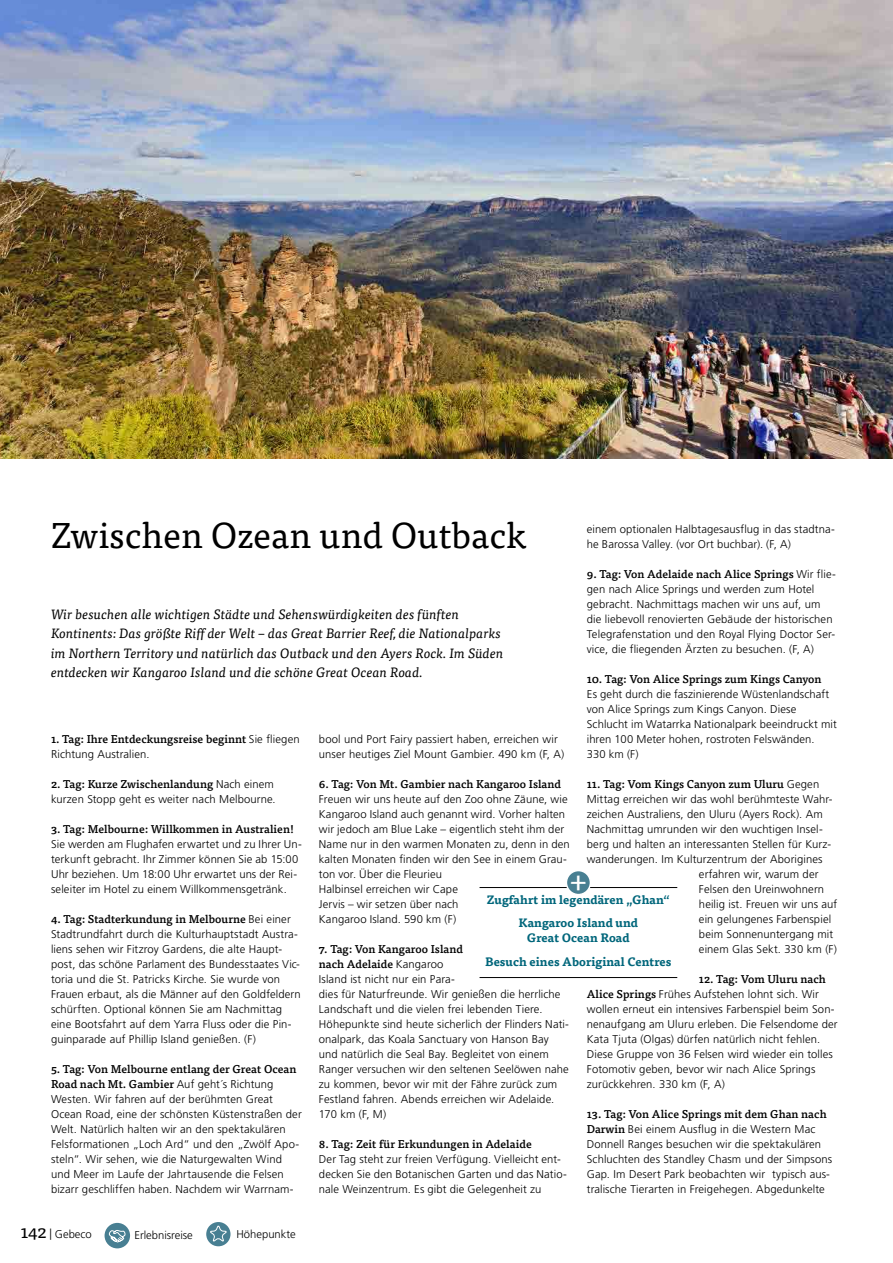
<style>
.page{position:relative;width:893px;height:1263px;background:#fff}
.page>*{position:absolute;margin:0;border:0;box-sizing:border-box;transform-origin:0 0}
.t1{font:36px "Tisa OT";color:#000}
.t2{font:30px "Tisa OT";color:#fff}
.t3{font:18px "Tisa OT";color:#000}
.t4{font:italic 13.5px/19.5px "Tisa OT";letter-spacing:.005em;color:#000}
.t5{font:700 12px/23.5px "Tisa OT";color:#00667b;text-align:center}
.t6{font:300 11.25px/15px "Frutiger LT Pro";letter-spacing:.01em;color:#000}
.t7{font:500 11.25px/15px "Tisa OT";color:#000}
.s1{font-family:"Frutiger LT Pro";font-weight:300}
.s2{font-family:"Tisa OT";font-weight:500}
.s3{font-family:"Frutiger LT Pro";font-weight:300;font-size:11.25px}
</style>
<div class="page">
<img style="left:0;top:0;width:893px;height:458px">
<hr style="left:480px;top:977px;width:197px;height:1px;background:#000">
<hr style="left:480px;top:887px;width:197px;height:1px;background:#000">
<div style="left:566px;top:870px;width:24px;height:24px;background:#487f92;border-radius:50%"></div>
<div style="left:566px;top:870px;width:25px;height:25px;border:2px solid #fff;border-radius:50%"></div>
<div style="left:105px;top:1223px;width:25px;height:25px;background:#487f92;border-radius:50%"></div>
<svg style="left:108px;top:1230px;width:18px;height:13px"></svg>
<div style="left:206px;top:1222px;width:24px;height:24px;background:#487f92;border-radius:50%"></div>
<svg style="left:209px;top:1226px;width:18px;height:16px"></svg>
<h1 class="t1" style="left:51px;top:514px;width:477px">Zwischen Ozean und Outback</h1>
<p class="t6" style="left:587px;top:522px;width:249px">einem optionalen Halbtagesausflug in das stadtna&shy;he Barossa Valley. (vor Ort buchbar). (F, A)</p>
<p class="t7" style="left:587px;top:567px;width:251px">9. Tag: Von Adelaide nach Alice Springs <span class="s1">Wir flie-</span></p>
<p class="t6" style="left:587px;top:582px;width:250px">gen nach Alice Springs und werden zum Hotel gebracht. Nachmittags machen wir uns auf, um die liebevoll renovierten Gebäude der historischen Telegrafenstation und den Royal Flying Doctor Ser&shy;vice, die fliegenden Ärzten zu besuchen. (F, A)</p>
<p class="t7" style="left:587px;top:672px;width:236px">10. Tag: Von Alice Springs zum Kings Canyon</p>
<p class="t6" style="left:587px;top:687px;width:252px">Es geht durch die faszinierende Wüstenlandschaft von Alice Springs zum Kings Canyon. Diese Schlucht im Watarrka Nationalpark beeindruckt mit ihren 100 Meter hohen, rostroten Felswänden.<br>330 km (F)</p>
<p class="t7" style="left:587px;top:777px;width:234px">11. Tag: Vom Kings Canyon zum Uluru <span class="s1">Gegen</span></p>
<p class="t6" style="left:587px;top:792px;width:247px">Mittag erreichen wir das wohl berühmteste Wahr-</p>
<p class="t6" style="left:587px;top:807px;width:238px">zeichen Australiens, den Uluru (Ayers Rock). Am</p>
<p class="t6" style="left:587px;top:822px;width:237px">Nachmittag umrunden wir den wuchtigen Insel-</p>
<p class="t6" style="left:587px;top:837px;width:246px">berg und halten an interessanten Stellen für Kurz-</p>
<p class="t6" style="left:587px;top:852px;width:237px">wanderungen. Im Kulturzentrum der Aborigines</p>
<p class="t6" style="left:699px;top:867px;width:121px">erfahren wir, warum der</p>
<p class="t6" style="left:699px;top:882px;width:127px">Felsen den Ureinwohnern</p>
<p class="t6" style="left:699px;top:897px;width:140px">heilig ist. Freuen wir uns auf</p>
<p class="t6" style="left:699px;top:912px;width:134px">ein gelungenes Farbenspiel</p>
<p class="t6" style="left:699px;top:927px;width:136px">beim Sonnenuntergang mit</p>
<p class="t6" style="left:699px;top:942px;width:140px">einem Glas Sekt. 330 km (F)</p>
<p class="t7" style="left:699px;top:972px;width:128px">12. Tag: Vom Uluru nach</p>
<p class="t6" style="left:587px;top:987px;width:252px"><span class="s2">Alice Springs</span> Frühes Aufstehen lohnt sich. Wir wollen erneut ein intensives Farbenspiel beim Son&shy;nenaufgang am Uluru erleben. Die Felsendome der Kata Tjuta (Olgas) dürfen natürlich nicht fehlen.<br>Diese Gruppe von 36 Felsen wird wieder ein tolles Fotomotiv geben, bevor wir nach Alice Springs zurückkehren. 330 km (F, A)</p>
<p class="t7" style="left:587px;top:1107px;width:241px">13. Tag: Von Alice Springs mit dem Ghan nach</p>
<p class="t6" style="left:587px;top:1122px;width:247px"><span class="s2">Darwin</span> Bei einem Ausflug in die Western Mac Donnell Ranges besuchen wir die spektakulären Schluchten des Standley Chasm und der Simpsons Gap. Im Desert Park beobachten wir typisch aus&shy;tralische Tierarten in Freigehegen. Abgedunkelte</p>
<p class="t4" style="left:51px;top:604px;width:454px">Wir besuchen alle wichtigen Städte und Sehenswürdigkeiten des fünften Kontinents: Das größte Riff der Welt – das Great Barrier Reef, die Nationalparks im Northern Territory und natürlich das Outback und den Ayers Rock. Im Süden entdecken wir Kangaroo Island und die schöne Great Ocean Road.</p>
<p class="t7" style="left:51px;top:732px;width:250px">1. Tag: Ihre Entdeckungsreise beginnt <span class="s1">Sie fliegen</span></p>
<p class="t6" style="left:51px;top:747px;width:100px">Richtung Australien.</p>
<p class="t7" style="left:51px;top:777px;width:224px">2. Tag: Kurze Zwischenlandung <span class="s1">Nach einem</span></p>
<p class="t6" style="left:51px;top:792px;width:226px">kurzen Stopp geht es weiter nach Melbourne.</p>
<p class="t7" style="left:51px;top:822px;width:244px">3. Tag: Melbourne: Willkommen in Australien!</p>
<p class="t6" style="left:51px;top:837px;width:252px">Sie werden am Flughafen erwartet und zu Ihrer Un&shy;terkunft gebracht. Ihr Zimmer können Sie ab 15:00<br>Uhr beziehen. Um 18:00 Uhr erwartet uns der Rei&shy;seleiter im Hotel zu einem Willkommensgetränk.</p>
<p class="t7" style="left:51px;top:912px;width:241px">4. Tag: Stadterkundung in Melbourne <span class="s1">Bei einer</span></p>
<p class="t6" style="left:51px;top:927px;width:251px">Stadtrundfahrt durch die Kulturhauptstadt Austra&shy;liens sehen wir Fitzroy Gardens, die alte Haupt&shy;post, das schöne Parlament des Bundesstaates Vic&shy;toria und die St. Patricks Kirche. Sie wurde von Frauen erbaut, als die Männer auf den Goldfeldern schürften. Optional können Sie am Nachmittag eine Bootsfahrt auf dem Yarra Fluss oder die Pin&shy;guinparade auf Phillip Island genießen. (F)</p>
<p class="t7" style="left:51px;top:1062px;width:247px">5. Tag: Von Melbourne entlang der Great Ocean<br>Road nach Mt. Gambier <span class="s1">Auf geht´s Richtung</span></p>
<p class="t6" style="left:51px;top:1092px;width:252px">Westen. Wir fahren auf der berühmten Great Ocean Road, eine der schönsten Küstenstraßen der Welt. Natürlich halten wir an den spektakulären Felsformationen „Loch Ard“ und den „Zwölf Apo&shy;steln“. Wir sehen, wie die Naturgewalten Wind und Meer im Laufe der Jahrtausende die Felsen bizarr geschliffen haben. Nachdem wir Warrnam-</p>
<p class="t6" style="left:319px;top:732px;width:247px">bool und Port Fairy passiert haben, erreichen wir unser heutiges Ziel Mount Gambier. 490 km (F, A)</p>
<p class="t7" style="left:319px;top:777px;width:244px">6. Tag: Von Mt. Gambier nach Kangaroo Island</p>
<p class="t6" style="left:319px;top:792px;width:252px">Freuen wir uns heute auf den Zoo ohne Zäune, wie Kangaroo Island auch genannt wird. Vorher halten wir jedoch am Blue Lake – eigentlich steht ihm der Name nur in den warmen Monaten zu, denn in den kalten Monaten finden wir den See in einem Grau&shy;ton vor. Über die Fleurieu<br>Halbinsel erreichen wir Cape<br>Jervis – wir setzen über nach<br>Kangaroo Island. 590 km (F)</p>
<p class="t7" style="left:319px;top:942px;width:146px">7. Tag: Von Kangaroo Island nach Adelaide <span class="s1">Kangaroo</span></p>
<p class="t6" style="left:319px;top:972px;width:252px">Island ist nicht nur ein Para-<br>dies für Naturfreunde. Wir genießen die herrliche Landschaft und die vielen frei lebenden Tiere.<br>Höhepunkte sind heute sicherlich der Flinders Nati&shy;onalpark, das Koala Sanctuary von Hanson Bay und natürlich die Seal Bay. Begleitet von einem Ranger versuchen wir den seltenen Seelöwen nahe zu kommen, bevor wir mit der Fähre zurück zum Festland fahren. Abends erreichen wir Adelaide.<br>170 km (F, M)</p>
<p class="t7" style="left:319px;top:1137px;width:214px">8. Tag: Zeit für Erkundungen in Adelaide</p>
<p class="t6" style="left:319px;top:1152px;width:249px">Der Tag steht zur freien Verfügung. Vielleicht ent&shy;decken Sie den Botanischen Garten und das Natio&shy;nale Weinzentrum. Es gibt die Gelegenheit zu</p>
<h2 class="t2" style="left:570px;top:862px;width:19px">+</h2>
<p class="t5" style="left:487px;top:888px;width:185px">Zugfahrt im legendären „Ghan“<br>Kangaroo Island und</p>
<p class="t5" style="left:485px;top:927px;width:188px">Great Ocean Road<br>Besuch eines Aboriginal Centres</p>
<h3 class="t3" style="left:21px;top:1221px;width:33px">142 <span class="s3">|</span></h3>
<p class="t6" style="left:55px;top:1227px;width:38px">Gebeco</p>
<p class="t6" style="left:134px;top:1227px;width:60px">Erlebnisreise</p>
<p class="t6" style="left:236px;top:1227px;width:61px">Höhepunkte</p>
</div>
